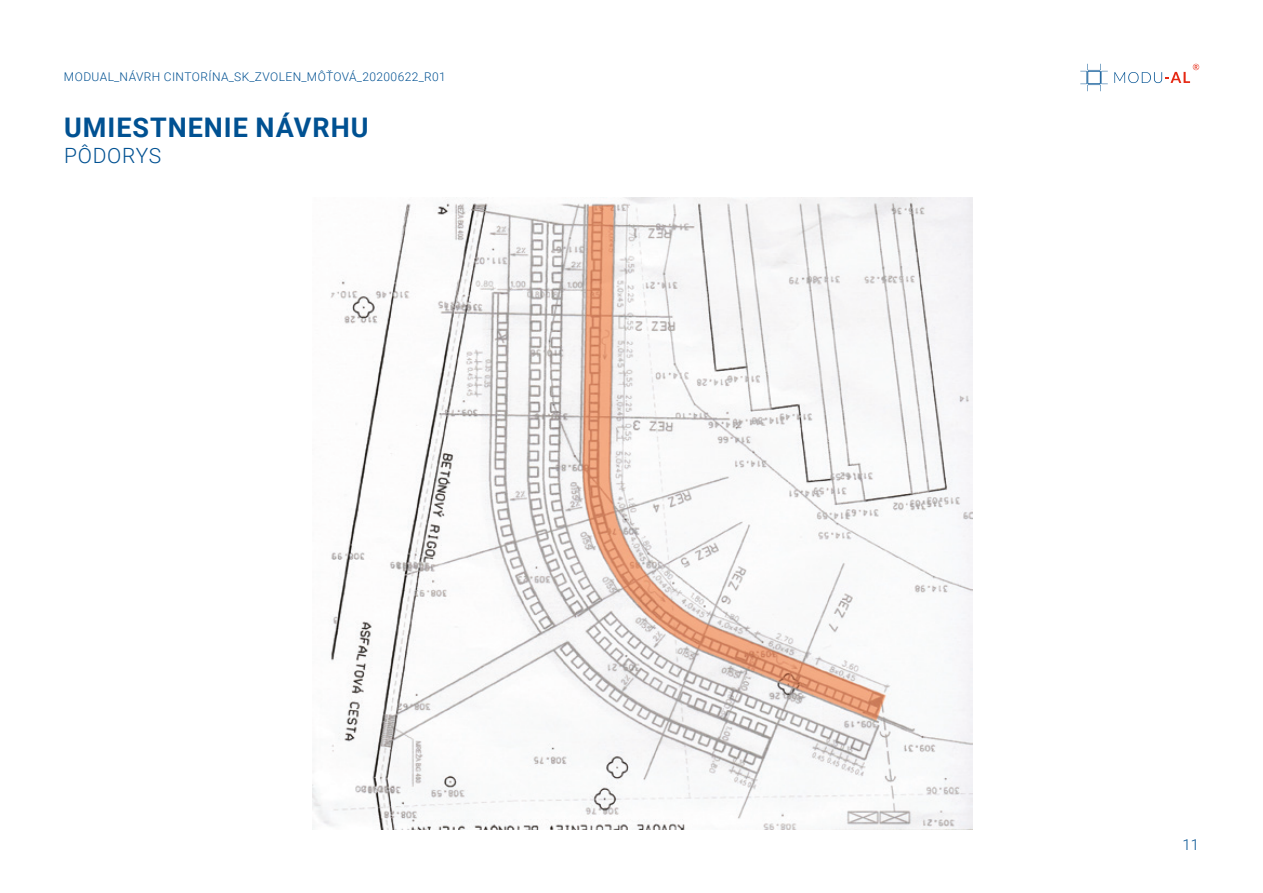
<style>
.page{position:relative;width:1263px;height:893px;background:#fff}
.page>*{position:absolute;margin:0;border:0;box-sizing:border-box;transform-origin:0 0}
.t1{font:700 27px "Roboto";letter-spacing:.035em;color:#005192}
.t2{font:300 21px "Roboto";letter-spacing:.035em;color:#005192}
.t3{font:300 15px "Roboto";color:#005192}
.t4{font:300 12px "Roboto";letter-spacing:.035em;color:#005192}
</style>
<div class="page">
<svg style="left:1114px;top:64px;width:85px;height:19px"></svg>
<svg style="left:1080px;top:64px;width:28px;height:27px"></svg>
<img style="left:313px;top:198px;width:659px;height:631px">
<p class="t4" style="left:64px;top:68px;width:383px">MODUAL_NÁVRH CINTORÍNA_SK_ZVOLEN_MÔŤOVÁ_20200622_R01</p>
<p class="t1" style="left:64px;top:109px;width:306px">UMIESTNENIE NÁVRHU</p>
<p class="t2" style="left:64px;top:141px;width:99px">PÔDORYS</p>
<p class="t3" style="left:1182px;top:834px;width:18px">11</p>
</div>
